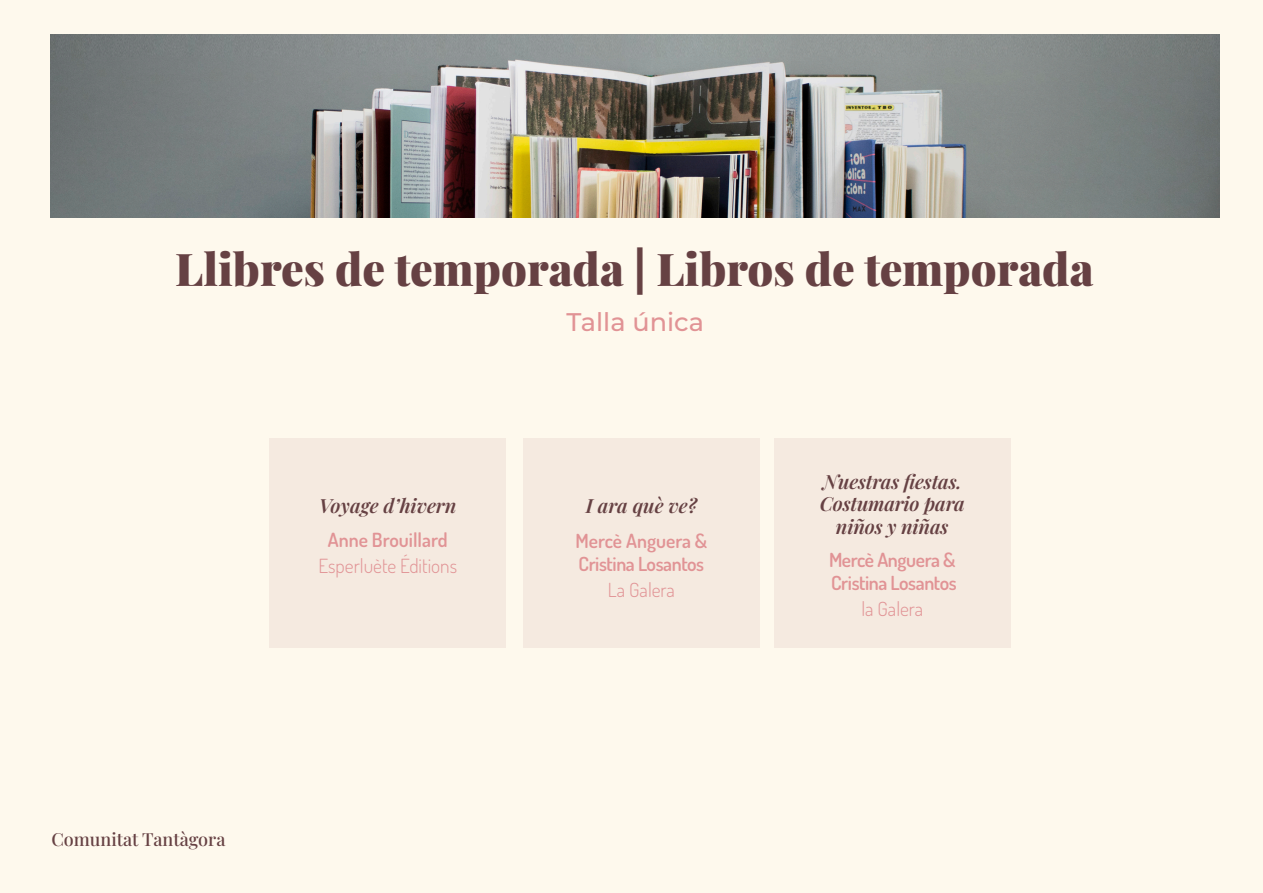
<style>
.page{position:relative;width:1263px;height:893px;background:#fef9ed}
.page>*{position:absolute;margin:0;border:0;box-sizing:border-box;transform-origin:0 0}
.t1{font:900 45px "Playfair Display";color:#664143}
.t2{font:500 25.5px "Montserrat";color:#e19395}
.t3{font:italic 600 19.5px "Playfair Display";letter-spacing:-.01em;color:#664143}
.t4{font:600 19.5px "Dosis";letter-spacing:-.02em;color:#e19395}
.t5{font:300 19.5px "Dosis";color:#e19395}
.t6{font:600 19.5px "Dosis";color:#e19395}
.t7{font:500 18px "Playfair Display";color:#664143}
</style>
<div class="page">
<img style="left:50px;top:34px;width:1169px;height:183px">
<div style="left:269px;top:439px;width:237px;height:209px;background:#f5eae0"></div>
<div style="left:523px;top:439px;width:237px;height:209px;background:#f5eae0"></div>
<div style="left:774px;top:439px;width:237px;height:209px;background:#f5eae0"></div>
<p class="t1" style="left:175px;top:233px;width:920px">Llibres de temporada | Libros de temporada</p>
<p class="t3" style="left:319px;top:490px;width:139px">Voyage d’hivern</p>
<p class="t6" style="left:328px;top:527px;width:121px">Anne Brouillard</p>
<p class="t5" style="left:318px;top:552px;width:140px">Esperluète Éditions</p>
<p class="t7" style="left:51px;top:825px;width:176px">Comunitat Tantàgora</p>
<p class="t2" style="left:567px;top:305px;width:139px">Talla única</p>
<p class="t3" style="left:586px;top:491px;width:113px">I ara què ve?</p>
<p class="t6" style="left:575px;top:527px;width:133px">Mercè Anguera &amp;</p>
<p class="t4" style="left:578px;top:550px;width:127px">Cristina Losantos</p>
<p class="t5" style="left:608px;top:576px;width:68px">La Galera</p>
<p class="t3" style="left:823px;top:466px;width:141px">Nuestras fiestas.</p>
<p class="t3" style="left:820px;top:489px;width:146px">Costumario para</p>
<p class="t3" style="left:836px;top:511px;width:114px">niños y niñas</p>
<p class="t4" style="left:829px;top:546px;width:128px">Mercè Anguera &amp;</p>
<p class="t4" style="left:831px;top:570px;width:127px">Cristina Losantos</p>
<p class="t5" style="left:861px;top:595px;width:63px">la Galera</p>
</div>
